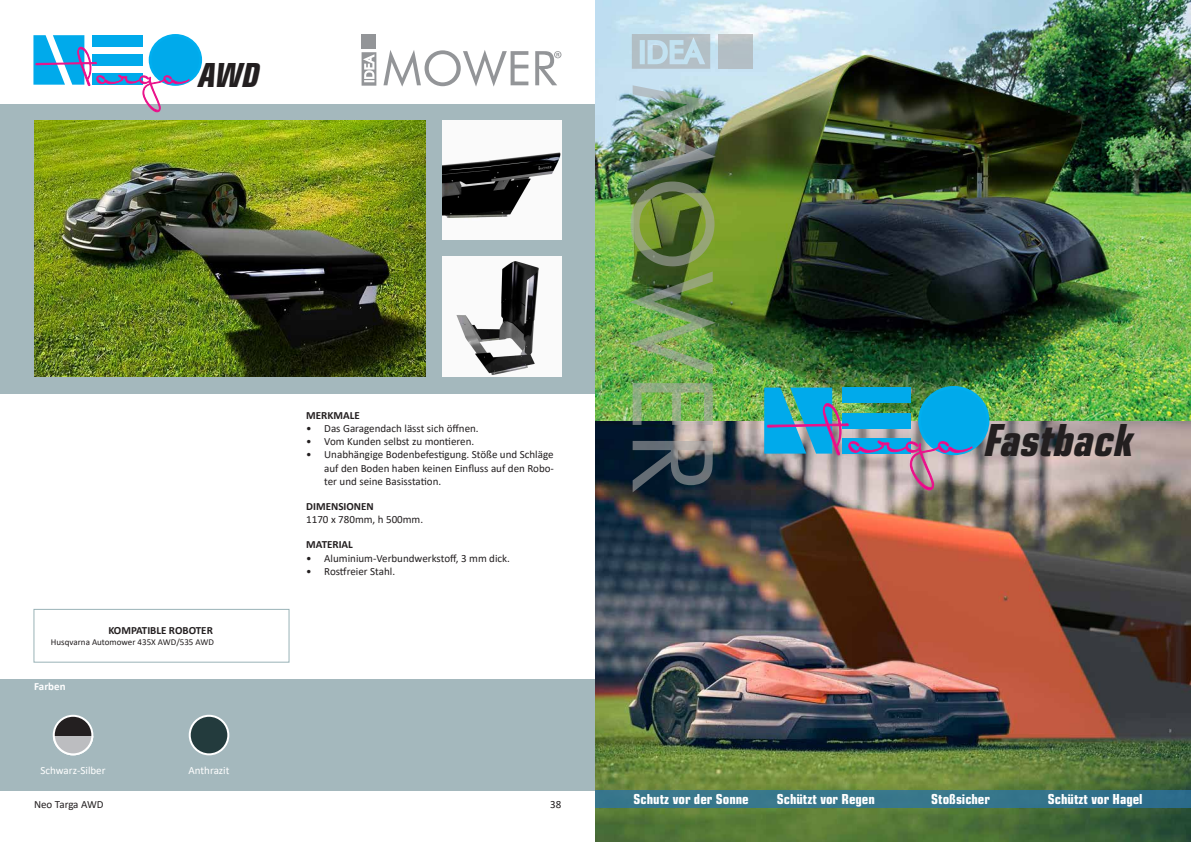
<style>
.page{position:relative;width:1191px;height:842px;background:#fff}
.page>*{position:absolute;margin:0;border:0;box-sizing:border-box;transform-origin:0 0}
.t1{font:52.3px "Dr Carbfred Pro";color:#ed028c}
.t2{font:48px "Eurostile Con Hea Ita";color:#231f20}
.t3{font:36px "Eurostile Con Hea Ita";color:#231f20}
.hilight{font:15px "Eurostile Con Hea";color:#fff}
.Nome_pagina{font:11px/13.2px "Calibri";color:#231f20;text-align:justify}
.t4{font:700 11px "Calibri";color:#231f20}
.t5{font:11px "Calibri";color:#fff}
.t6{font:700 11px "Calibri";color:#fff}
.t7{font:9px "Calibri";color:#231f20}
.s1{font-family:"Dr Carbfred Pro";font-size:69.9px;color:#ed028c}
</style>
<div class="page">
<div style="left:0;top:104px;width:595px;height:289px;background:#a4b8bd"></div>
<div style="left:0;top:679px;width:595px;height:112px;background:#a4b8bd"></div>
<img style="left:442px;top:121px;width:119px;height:119px">
<img style="left:442px;top:257px;width:120px;height:119px">
<img style="left:34px;top:121px;width:391px;height:255px">
<div style="left:361px;top:34px;width:15px;height:15px;background:#939598"></div>
<svg style="left:361px;top:52px;width:15px;height:34px"></svg>
<svg style="left:383px;top:50px;width:145px;height:37px"></svg>
<svg style="left:535px;top:51px;width:26px;height:34px"></svg>
<div style="left:190px;top:716px;width:38px;height:38px;background:#233b3d;border-radius:50%"></div>
<div style="left:189px;top:715px;width:40px;height:40px;border:2px solid #fff;border-radius:50%"></div>
<div style="left:54px;top:716px;width:38px;height:38px;background:#231f20;border-radius:50%"></div>
<div style="left:53px;top:715px;width:40px;height:40px;border:2px solid #fff;border-radius:50%"></div>
<svg style="left:54px;top:736px;width:39px;height:19px"></svg>
<svg style="left:33px;top:35px;width:51px;height:50px;background:#28b7ee"></svg>
<div style="left:92px;top:35px;width:51px;height:12px;background:#00aaeb"></div>
<div style="left:92px;top:73px;width:51px;height:12px;background:#00aaeb"></div>
<div style="left:92px;top:54px;width:51px;height:12px;background:#00aaeb"></div>
<div style="left:150px;top:35px;width:51px;height:49px;background:#00aaeb;border-radius:50%"></div>
<div style="left:149px;top:34px;width:53px;height:52px;border:3px solid #00aeef;border-radius:50%"></div>
<div style="left:33px;top:609px;width:256px;height:54px;border:1px solid #99b3b7"></div>
<img style="left:595px;top:0;width:596px;height:842px">
<div style="left:595px;top:791px;width:596px;height:17px;background:#37768b"></div>
<img style="left:629px;top:85px;width:87px;height:88px">
<svg style="left:718px;top:34px;width:35px;height:35px"></svg>
<svg style="left:632px;top:34px;width:78px;height:35px;background:#b8cbd4"></svg>
<img style="left:632px;top:383px;width:80px;height:42px">
<svg style="left:632px;top:441px;width:80px;height:51px;background:#3e4b55"></svg>
<img style="left:629px;top:182px;width:87px;height:192px">
<svg style="left:764px;top:388px;width:68px;height:66px;background:#16a9d9"></svg>
<div style="left:842px;top:388px;width:68px;height:15px;background:#00aaeb"></div>
<div style="left:842px;top:438px;width:68px;height:16px;background:#00aaeb"></div>
<div style="left:842px;top:413px;width:68px;height:15px;background:#00aaeb"></div>
<div style="left:919px;top:387px;width:69px;height:67px;background:#00aaeb;border-radius:50%"></div>
<div style="left:918px;top:386px;width:71px;height:69px;border:3px solid #00aeef;border-radius:50%"></div>
<h1 class="t1" style="left:87px;top:35px;width:104px">targa</h1>
<p class="t3" style="left:198px;top:49px;width:63px">AWD</p>
<p class="t4" style="left:108px;top:623px;width:106px">KOMPATIBLE ROBOTER</p>
<p class="t7" style="left:51px;top:636px;width:164px">Husqvarna Automower 435X AWD/535 AWD</p>
<p class="t6" style="left:34px;top:679px;width:33px">Farben</p>
<p class="t5" style="left:40px;top:763px;width:67px">Schwarz-Silber</p>
<p class="t5" style="left:188px;top:763px;width:42px">Anthrazit</p>
<p class="Nome_pagina" style="left:34px;top:797px;width:71px">Neo Targa AWD</p>
<p class="t4" style="left:306px;top:407px;width:55px">MERKMALE</p>
<p class="Nome_pagina" style="left:306px;top:421px;width:174px">• Das Garagendach lässt sich öffnen.</p>
<p class="Nome_pagina" style="left:306px;top:435px;width:169px">• Vom Kunden selbst zu montieren.</p>
<p class="Nome_pagina" style="left:324px;top:448px;width:231px;text-indent:-18px">• Unabhängige Bodenbefestigung. Stöße und Schläge auf den Boden haben keinen Einfluss auf den Robo&shy;ter und seine Basisstation.</p>
<p class="t4" style="left:306px;top:498px;width:69px">DIMENSIONEN</p>
<p class="Nome_pagina" style="left:306px;top:513px;width:118px">1170 x 780mm, h 500mm.</p>
<p class="t4" style="left:306px;top:537px;width:48px">MATERIAL</p>
<p class="Nome_pagina" style="left:306px;top:551px;width:205px">• Aluminium-Verbundwerkstoff, 3 mm dick.</p>
<p class="Nome_pagina" style="left:306px;top:564px;width:90px">• Rostfreier Stahl.</p>
<p class="t2" style="left:835px;top:406px;width:299px"><span class="s1">targa</span> Fastback</p>
<p class="Nome_pagina" style="left:550px;top:797px;width:13px">38</p>
<p class="hilight" style="left:633px;top:789px;width:117px">Schutz vor der Sonne</p>
<p class="hilight" style="left:777px;top:789px;width:99px">Schützt vor Regen</p>
<p class="hilight" style="left:931px;top:789px;width:60px">Stoßsicher</p>
<p class="hilight" style="left:1048px;top:789px;width:96px">Schützt vor Hagel</p>
</div>
